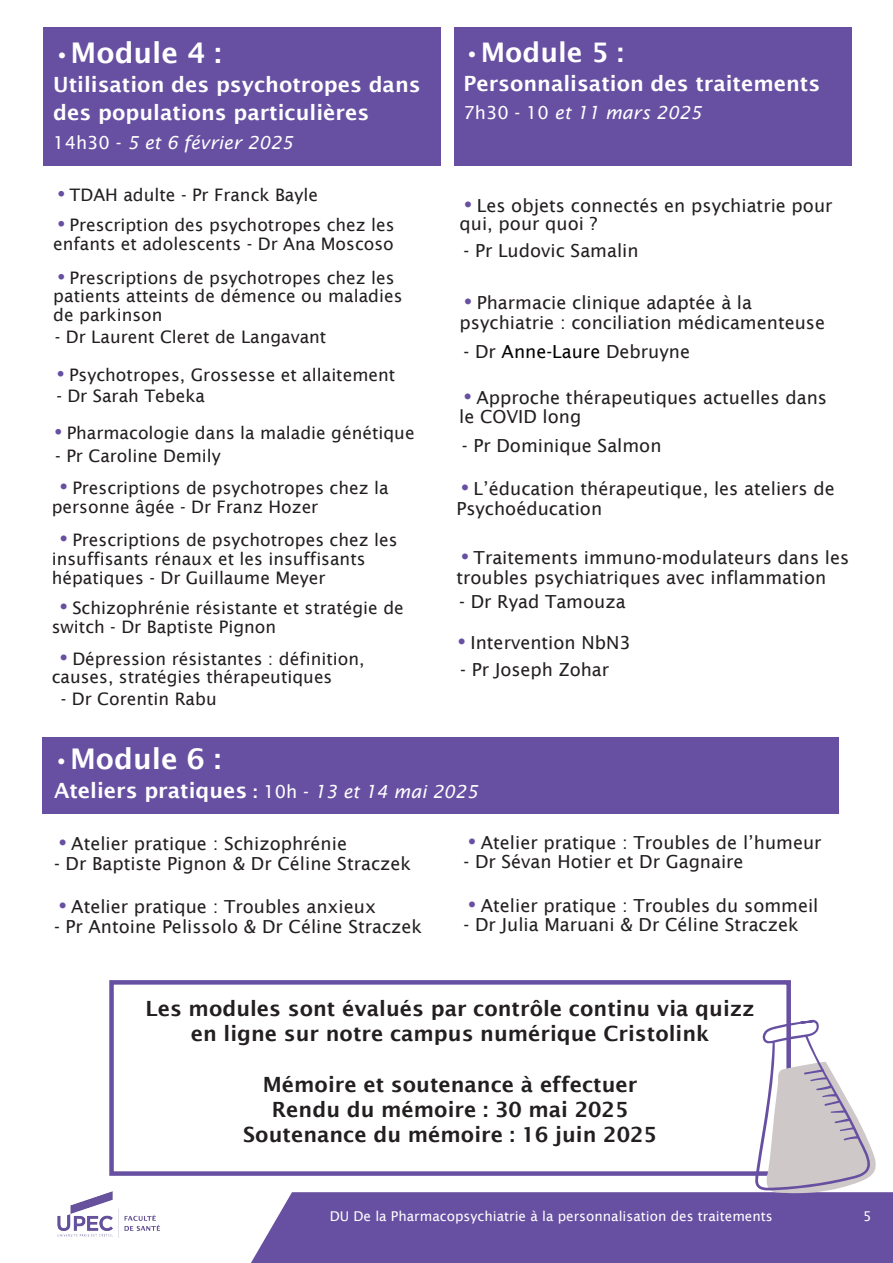
<style>
.page{position:relative;width:893px;height:1263px;background:#fff}
.page>*{position:absolute;margin:0;border:0;box-sizing:border-box;transform-origin:0 0}
.t1{font:600 28.5px "Lucida Sans";color:#fff}
.t2{font:600 27px "Lucida Sans";color:#fff}
.t3{font:600 21px "Lucida Sans";color:#231f20}
.t4{font:600 21px/28.5px "Lucida Sans";color:#fff}
.t5{font:18px/19.5px "Lucida Sans";color:#231f20}
.t6{font:italic 18px "Lucida Sans";color:#fff}
.t7{font:17.25px/18.8px "Lucida Sans";color:#231f20}
.t8{font:13.5px "Lucida Sans";color:#fff}
.s1{font-size:27px}
.s2{font-style:normal}
.s3{font-weight:600;font-size:25.8px;color:#6750a2}
.s4{font-weight:600;font-size:27px;color:#6750a2}
.s5{color:#000}
.s6{font-size:18px}
.s7{font-weight:400;font-size:18px}
.s8{font-weight:400;font-style:italic;font-size:18px}
</style>
<div class="page">
<div style="left:44px;top:27px;width:397px;height:138px;background:#6750a2"></div>
<div style="left:42px;top:737px;width:797px;height:77px;background:#6750a2"></div>
<div style="left:109px;top:980px;width:682px;height:196px;border:4px solid #6750a2"></div>
<div style="left:454px;top:27px;width:397px;height:138px;background:#6750a2"></div>
<div style="left:251px;top:1192px;width:642px;height:71px;background:#6750a2"></div>
<svg style="left:753px;top:1018px;width:124px;height:177px"></svg>
<img style="left:57px;top:1191px;width:103px;height:47px">
<p class="t1" style="left:53px;top:37px;width:170px"><span class="s1">•</span>Module 4 :</p>
<p class="t4" style="left:53px;top:70px;width:369px">Utilisation des psychotropes dans des populations particulières</p>
<p class="t6" style="left:53px;top:132px;width:241px"><span class="s2">14h30 -</span> 5 et 6 février 2025</p>
<p class="t7" style="left:53px;top:185px;width:267px"><span class="s3">•</span>TDAH adulte - Pr Franck Bayle</p>
<p class="t7" style="left:53px;top:216px;width:343px"><span class="s3">•</span>Prescription des psychotropes chez les enfants et adolescents - Dr Ana Moscoso</p>
<p class="t7" style="left:53px;top:268px;width:351px"><span class="s3">•</span>Prescriptions de psychotropes chez les patients atteints de démence ou maladies de parkinson</p>
<p class="t7" style="left:55px;top:328px;width:273px">- Dr Laurent Cleret de Langavant</p>
<p class="t7" style="left:53px;top:365px;width:344px"><span class="s3">•</span>Psychotropes, Grossesse et allaitement</p>
<p class="t7" style="left:56px;top:386px;width:150px">- Dr Sarah Tebeka</p>
<p class="t7" style="left:50px;top:423px;width:366px"><span class="s3">•</span>Pharmacologie dans la maladie génétique</p>
<p class="t7" style="left:55px;top:446px;width:167px">- Pr Caroline Demily</p>
<p class="t7" style="left:52px;top:479px;width:338px"><span class="s4">•</span>Prescriptions de psychotropes chez la personne âgée - Dr Franz Hozer</p>
<p class="t7" style="left:52px;top:531px;width:347px"><span class="s4">•</span>Prescriptions de psychotropes chez les insuffisants rénaux et les insuffisants hépatiques - Dr Guillaume Meyer</p>
<p class="t7" style="left:52px;top:598px;width:353px"><span class="s4">•</span>Schizophrénie résistante et stratégie de switch - Dr Baptiste Pignon</p>
<p class="t7" style="left:52px;top:649px;width:314px"><span class="s4">•</span>Dépression résistantes : définition, causes, stratégies thérapeutiques</p>
<p class="t7" style="left:61px;top:690px;width:158px">- Dr Corentin Rabu</p>
<h1 class="t1" style="left:53px;top:742px;width:170px"><span class="s1">•</span>Module 6 :</h1>
<p class="t2" style="left:463px;top:37px;width:162px">•Module 5 :</p>
<p class="t4" style="left:463px;top:69px;width:358px">Personnalisation des traitements</p>
<p class="t6" style="left:463px;top:103px;width:239px"><span class="s2">7h30 - 10</span> et 11 mars 2025</p>
<p class="t5" style="left:460px;top:196px;width:374px;line-height:18px"><span class="s4">•</span>Les objets connectés en psychiatrie pour qui, pour quoi ?</p>
<p class="t5" style="left:463px;top:241px;width:177px">- Pr Ludovic Samalin</p>
<p class="t5" style="left:460px;top:293px;width:367px"><span class="s4">•</span>Pharmacie clinique adaptée à la psychiatrie : conciliation médicamenteuse</p>
<p class="t5" style="left:463px;top:342px;width:228px">- Dr <span class="s5">Anne-Laure</span> Debruyne</p>
<p class="t5" style="left:459px;top:388px;width:369px"><span class="s4">•</span>Approche thérapeutiques actuelles dans le COVID long</p>
<p class="t5" style="left:462px;top:436px;width:201px">- Pr Dominique Salmon</p>
<p class="t5" style="left:456px;top:479px;width:380px"><span class="s4">•</span>L’éducation thérapeutique, les ateliers de<br>Psychoéducation</p>
<p class="t5" style="left:456px;top:548px;width:394px"><span class="s4">•</span>Traitements immuno-modulateurs dans les troubles psychiatriques avec inflammation</p>
<p class="t5" style="left:459px;top:591px;width:168px">- Dr Ryad Tamouza</p>
<p class="t5" style="left:453px;top:632px;width:179px"><span class="s4">•</span>Intervention NbN3</p>
<p class="t5" style="left:460px;top:660px;width:150px">- Pr Joseph Zohar</p>
<p class="t4" style="left:54px;top:776px;width:425px">Ateliers pratiques <span class="s6">:</span> <span class="s7">10h -</span> <span class="s8">13 et 14 mai 2025</span></p>
<p class="t5" style="left:54px;top:834px;width:295px"><span class="s4">•</span>Atelier pratique : Schizophrénie</p>
<p class="t5" style="left:54px;top:854px;width:359px">- Dr Baptiste Pignon &amp; Dr Céline Straczek</p>
<p class="t5" style="left:54px;top:897px;width:324px"><span class="s4">•</span>Atelier pratique : Troubles anxieux</p>
<p class="t5" style="left:54px;top:917px;width:370px">- Pr Antoine Pelissolo &amp; Dr Céline Straczek</p>
<p class="t5" style="left:463px;top:833px;width:360px"><span class="s4">•</span>Atelier pratique : Troubles de l’humeur</p>
<p class="t5" style="left:463px;top:852px;width:282px">- Dr Sévan Hotier et Dr Gagnaire</p>
<p class="t5" style="left:463px;top:896px;width:356px"><span class="s4">•</span>Atelier pratique : Troubles du sommeil</p>
<p class="t5" style="left:463px;top:915px;width:337px">- Dr Julia Maruani &amp; Dr Céline Straczek</p>
<p class="t3" style="left:146px;top:997px;width:611px">Les modules sont évalués par contrôle continu via quizz</p>
<p class="t3" style="left:191px;top:1022px;width:520px">en ligne sur notre campus numérique Cristolink</p>
<p class="t3" style="left:263px;top:1072px;width:376px">Mémoire et soutenance à effectuer</p>
<p class="t3" style="left:272px;top:1097px;width:358px">Rendu du mémoire : 30 mai 2025</p>
<p class="t3" style="left:243px;top:1123px;width:415px">Soutenance du mémoire : 16 juin 2025</p>
<p class="t8" style="left:330px;top:1209px;width:445px">DU De la Pharmacopsychiatrie à la personnalisation des traitements</p>
<p class="t8" style="left:863px;top:1208px;width:10px">5</p>
</div>
